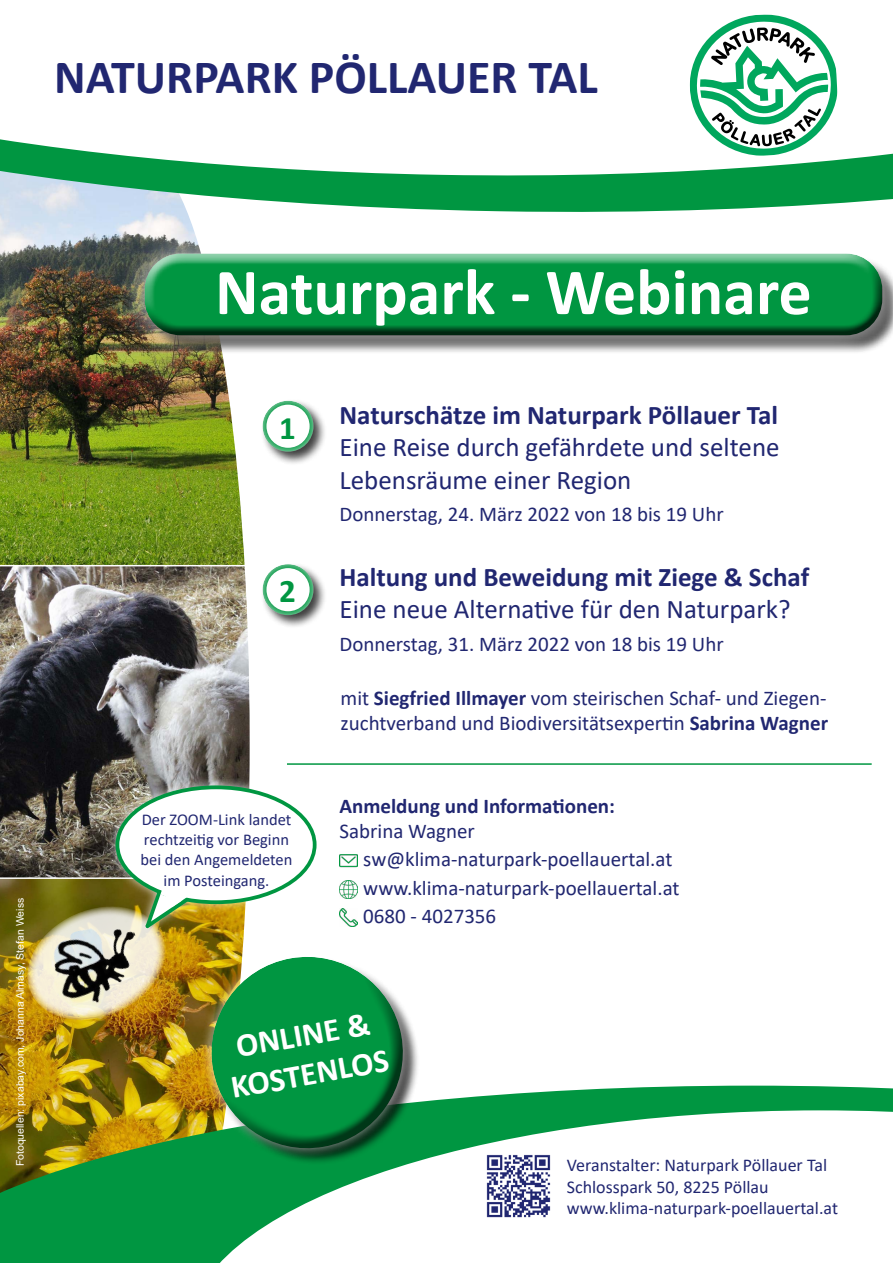
<style>
.page{position:relative;width:893px;height:1263px;background:#fff}
.page>*{position:absolute;margin:0;border:0;box-sizing:border-box;transform-origin:0 0}
.t1{font:700 66px "Calibri";color:#fff}
.t2{font:700 48px "Calibri";color:#212771}
.t3{font:700 33px/39.6px "Calibri";color:#fff;text-align:center}
.t4{font:700 33px "Calibri";color:#009641}
.t5{font:27px/32.4px "Calibri";color:#212771}
.t6{font:700 27px "Calibri";color:#212771}
.t7{font:21px/28.5px "Calibri";color:#212771}
.t8{font:700 21px "Calibri";color:#212771}
.t9{font:18px/21.6px "Calibri";color:#212771}
.t10{font:16.5px/19.8px "Calibri";color:#212771}
.t11{font:10.5px "Arial";color:#fff}
.s1{font-weight:700}
</style>
<div class="page">
<img style="left:0;top:566px;width:152px;height:311px">
<img style="left:0;top:879px;width:152px;height:206px">
<img style="left:0;top:222px;width:152px;height:343px">
<img style="left:152px;top:222px;width:206px;height:863px">
<hr style="left:0;top:565px;width:254px;height:1px;background:#fff">
<svg style="left:0;top:183px;width:893px;height:39px"></svg>
<svg style="left:0;top:1085px;width:893px;height:178px;background:#3d9437"></svg>
<svg style="left:189px;top:1110px;width:704px;height:153px"></svg>
<svg style="left:0;top:139px;width:893px;height:44px"></svg>
<img style="left:486px;top:1153px;width:65px;height:66px">
<svg style="left:688px;top:14px;width:152px;height:144px"></svg>
<svg style="left:183px;top:928px;width:248px;height:249px"></svg>
<svg style="left:203px;top:952px;width:228px;height:213px;background:#349953"></svg>
<hr style="left:287px;top:763px;width:585px;height:2px;background:#009641">
<div style="left:261px;top:399px;width:67px;height:67px;background:#000;opacity:.75"></div>
<div style="left:248px;top:391px;width:90px;height:63px;background:#fff;opacity:.75"></div>
<div style="left:261px;top:562px;width:67px;height:67px;background:#000;opacity:.75"></div>
<div style="left:248px;top:555px;width:90px;height:62px;background:#fff;opacity:.75"></div>
<img style="left:339px;top:908px;width:18px;height:18px">
<img style="left:339px;top:852px;width:18px;height:16px">
<img style="left:339px;top:880px;width:18px;height:18px">
<div style="left:106px;top:776px;width:220px;height:161px;background:#fff;opacity:.75"></div>
<div style="left:117px;top:787px;width:198px;height:115px;background:#fff;border-radius:50%"></div>
<div style="left:116px;top:785px;width:201px;height:119px;border:4px solid #009641;border-radius:50%"></div>
<img style="left:19px;top:883px;width:171px;height:145px">
<div style="left:117px;top:226px;width:776px;height:137px;background:#fff;opacity:.75"></div>
<div style="left:133px;top:244px;width:752px;height:78px;background:#fff;opacity:.75"></div>
<div style="left:141px;top:264px;width:752px;height:80px;background:#000;opacity:.75"></div>
<h2 class="t2" style="left:54px;top:43px;width:545px">NATURPARK PÖLLAUER TAL</h2>
<p class="t11" style="left:13px;top:1166px;width:270px;rotate:-90deg">Fotoquellen: pixabay.com, Johanna Almásy, Stefan Weiss</p>
<h1 class="t1" style="left:215px;top:245px;width:598px">Naturpark - Webinare</h1>
<h3 class="t4" style="left:279px;top:404px;width:18px">1</h3>
<h3 class="t4" style="left:279px;top:568px;width:18px">2</h3>
<p class="t10" style="left:141px;top:809px;width:153px">Der ZOOM-Link landet rechtzeitig vor Beginn bei den Angemeldeten</p>
<p class="t10" style="left:164px;top:870px;width:107px">im Posteingang.</p>
<p class="t6" style="left:339px;top:396px;width:440px">Naturschätze im Naturpark Pöllauer Tal</p>
<p class="t5" style="left:339px;top:430px;width:442px">Eine Reise durch gefährdete und seltene<br>Lebensräume einer Region</p>
<p class="t7" style="left:339px;top:499px;width:386px">Donnerstag, 24. März 2022 von 18 bis 19 Uhr</p>
<p class="t6" style="left:339px;top:558px;width:471px">Haltung und Beweidung mit Ziege &amp; Schaf</p>
<p class="t5" style="left:339px;top:592px;width:453px">Eine neue Alternative für den Naturpark?</p>
<p class="t7" style="left:339px;top:629px;width:386px">Donnerstag, 31. März 2022 von 18 bis 19 Uhr</p>
<p class="t7" style="left:341px;top:685px;width:489px;line-height:25.2px">mit <span class="s1">Siegfried Illmayer</span> vom steirischen Schaf- und Ziegen&shy;zuchtverband und Biodiversitätsexpertin <span class="s1">Sabrina Wagner</span></p>
<p class="t8" style="left:339px;top:791px;width:277px">Anmeldung und Informationen:</p>
<p class="t7" style="left:363px;top:816px;width:318px;text-indent:-24px">Sabrina Wagner sw@klima-naturpark-poellauertal.at www.klima-naturpark-poellauertal.at<br>0680 - 4027356</p>
<h3 class="t3" style="left:221px;top:1028px;width:161px;rotate:-10deg">ONLINE &amp;<br>KOSTENLOS</h3>
<p class="t9" style="left:567px;top:1154px;width:273px">Veranstalter: Naturpark Pöllauer Tal<br>Schlosspark 50, 8225 Pöllau www.klima-naturpark-poellauertal.at</p>
</div>
